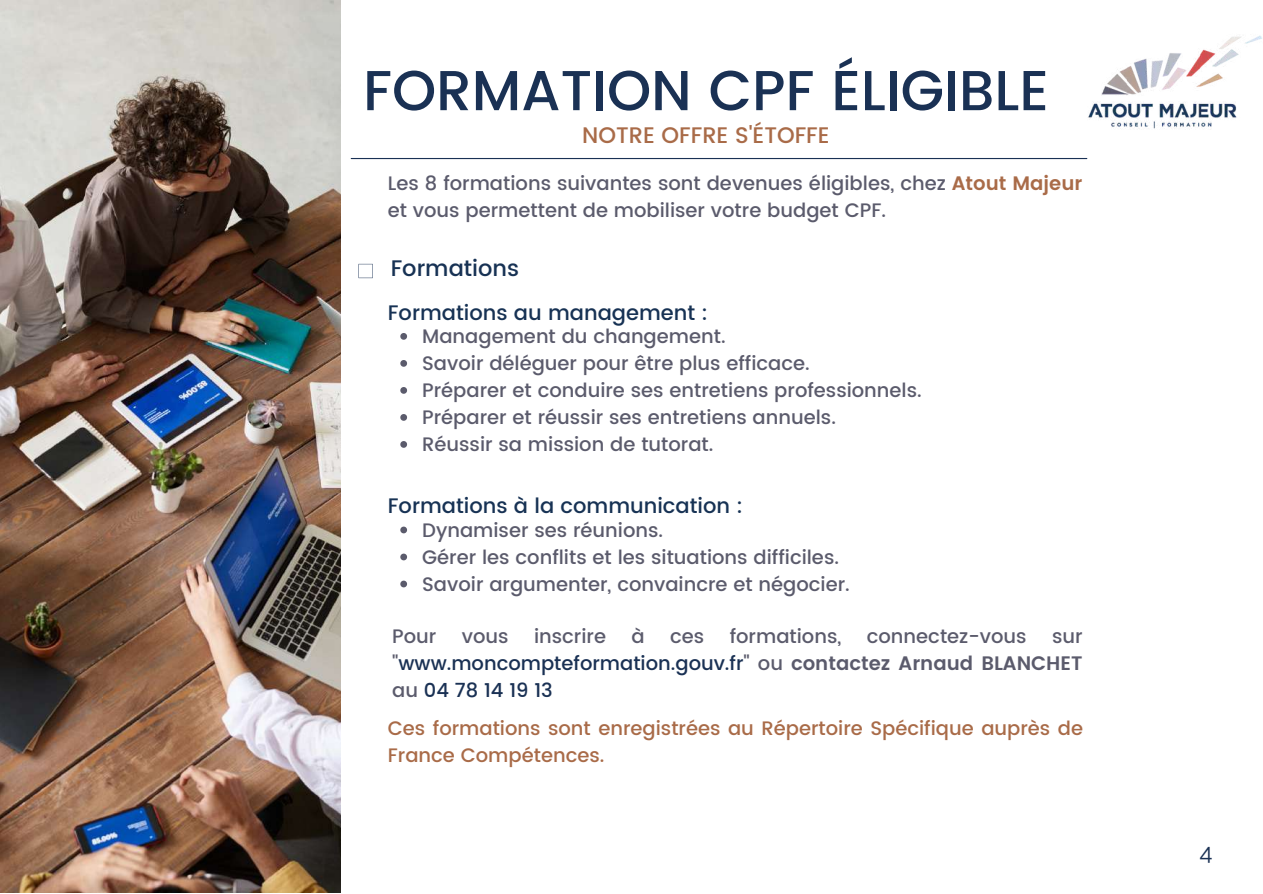
<style>
.page{position:relative;width:1263px;height:894px;background:#fff}
.page>*{position:absolute;margin:0;border:0;box-sizing:border-box;transform-origin:0 0}
.t1{font:500 56.25px "Poppins";color:#1a3154}
.t2{font:23.4px "Didact Gothic";color:#1a3154}
.t3{font:500 22.5px "Poppins";color:#a96b48}
.t4{font:500 22.5px "Poppins";color:#173254}
.t5{font:500 21px "Poppins";color:#173254}
.t6{font:500 19.5px/27px "Poppins";color:#5b5b6c}
.t7{font:500 19.5px/27px "Poppins";color:#a96b48}
.t8{font:500 19.5px/27px "Poppins";color:#1a3154;text-align:justify}
.s1{font-weight:600;color:#a96b48}
.s2{color:#5b5b6c}
.s3{font-weight:600;color:#5b5b6c}
</style>
<div class="page">
<svg style="left:359px;top:264px;width:14px;height:14px"></svg>
<img style="left:0;top:0;width:341px;height:892px">
<svg style="left:400px;top:526px;width:7px;height:7px"></svg>
<svg style="left:400px;top:553px;width:7px;height:7px"></svg>
<svg style="left:400px;top:580px;width:7px;height:7px"></svg>
<svg style="left:400px;top:333px;width:7px;height:6px"></svg>
<svg style="left:400px;top:360px;width:7px;height:6px"></svg>
<svg style="left:400px;top:387px;width:7px;height:6px"></svg>
<svg style="left:400px;top:414px;width:7px;height:6px"></svg>
<svg style="left:400px;top:441px;width:7px;height:6px"></svg>
<img style="left:1053px;top:35px;width:209px;height:125px">
<hr style="left:351px;top:158px;width:736px;height:1px;background:#1a3154">
<h1 class="t1" style="left:363px;top:58px;width:687px">FORMATION CPF ÉLIGIBLE</h1>
<p class="t3" style="left:582px;top:122px;width:249px">NOTRE OFFRE S'ÉTOFFE</p>
<p class="t6" style="left:388px;top:169px;width:696px">Les 8 formations suivantes sont devenues éligibles, chez <span class="s1">Atout Majeur </span>et vous permettent de mobiliser votre budget CPF.</p>
<p class="t4" style="left:391px;top:255px;width:130px">Formations</p>
<p class="t5" style="left:388px;top:300px;width:322px">Formations au management :</p>
<p class="t6" style="left:422px;top:323px;width:501px">Management du changement.<br>Savoir déléguer pour être plus efficace.<br>Préparer et conduire ses entretiens professionnels.<br>Préparer et réussir ses entretiens annuels.<br>Réussir sa mission de tutorat.</p>
<p class="t5" style="left:388px;top:493px;width:356px">Formations à la communication :</p>
<p class="t6" style="left:422px;top:516px;width:429px">Dynamiser ses réunions.<br>Gérer les conflits et les situations difficiles.<br>Savoir argumenter, convaincre et négocier.</p>
<p class="t6" style="left:392px;top:622px;width:46px">Pour</p>
<p class="t6" style="left:462px;top:622px;width:48px">vous</p>
<p class="t6" style="left:534px;top:622px;width:74px">inscrire</p>
<p class="t6" style="left:631px;top:622px;width:15px">à</p>
<p class="t6" style="left:670px;top:622px;width:36px">ces</p>
<p class="t6" style="left:730px;top:622px;width:113px">formations,</p>
<p class="t6" style="left:867px;top:622px;width:161px">connectez-vous</p>
<p class="t8" style="left:392px;top:622px;width:692px;text-indent:660px"><span class="s2">sur "</span>www.moncompteformation.gouv.fr<span class="s2">" ou</span> <span class="s3">contactez Arnaud BLANCHET </span><span class="s2">au</span> 04 78 14 19 13</p>
<p class="t7" style="left:388px;top:714px;width:697px">Ces formations sont enregistrées au Répertoire Spécifique auprès de<br>France Compétences.</p>
<p class="t2" style="left:1199px;top:838px;width:15px">4</p>
</div>
